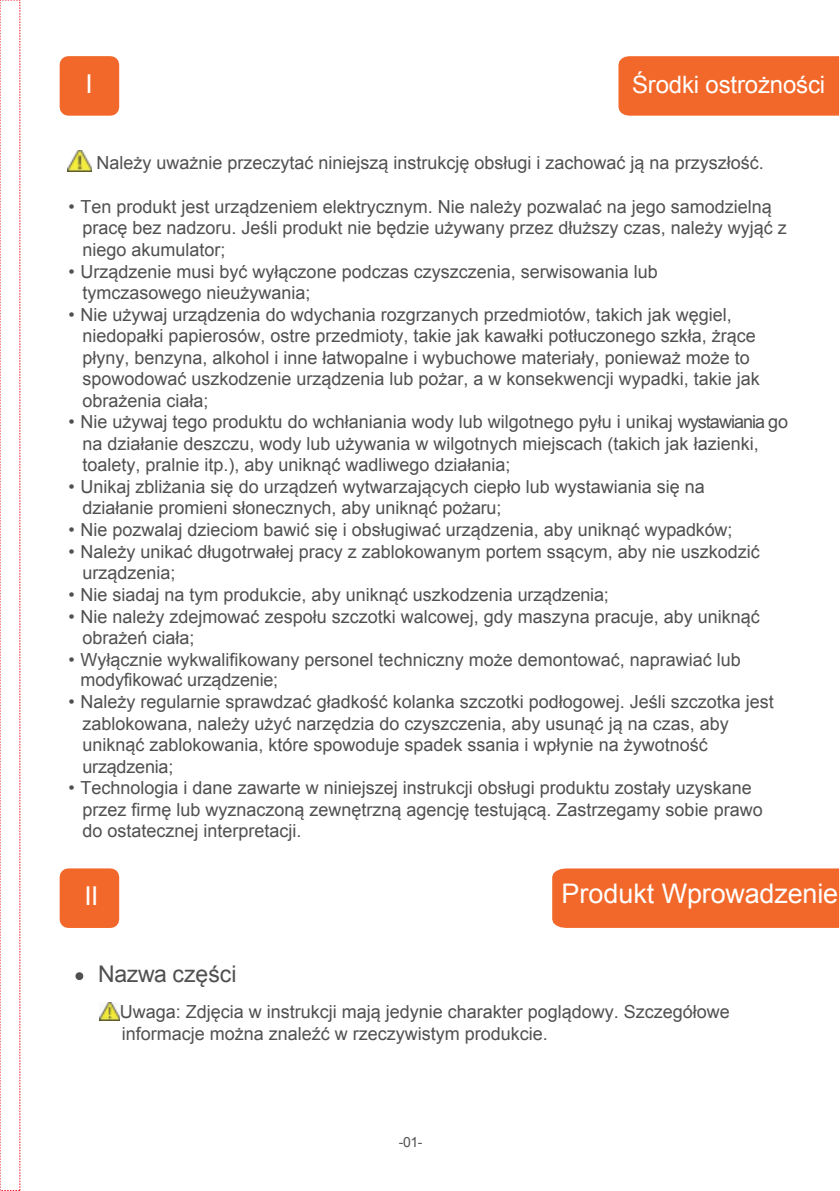
<style>
.page{position:relative;width:840px;height:1191px;background:#fff}
.page>*{position:absolute;margin:0;border:0;box-sizing:border-box;transform-origin:0 0}
.t1{font:27px "Arial";letter-spacing:-.005em;color:#fff}
.t2{font:26px "Arial";color:#fff}
.t3{font:24px "Arial";letter-spacing:-.005em;color:#fff}
.t4{font:23px "Arial";color:#505052}
.t5{font:18px/21.4px "Arial";color:#505052}
.t6{font:14px "Arial";color:#505052}
</style>
<div class="page">
<div style="left:618px;top:56px;width:221px;height:60px;background:#f2682a"></div>
<div style="left:552px;top:868px;width:287px;height:60px;background:#f2682a"></div>
<img style="left:67px;top:150px;width:24px;height:21px">
<img style="left:99px;top:1003px;width:21px;height:17px">
<div style="left:60px;top:56px;width:59px;height:60px;background:#f2682a"></div>
<svg style="left:75px;top:972px;width:8px;height:8px"></svg>
<div style="left:60px;top:868px;width:59px;height:60px;background:#f2682a"></div>
<h2 class="t2" style="left:85px;top:66px;width:9px">I</h2>
<h3 class="t3" style="left:632px;top:68px;width:195px">Środki ostrożności</h3>
<p class="t5" style="left:96px;top:152px;width:669px">Należy uważnie przeczytać niniejszą instrukcję obsługi i zachować ją na przyszłość.</p>
<p class="t5" style="left:82px;top:196px;width:706px;text-indent:-14px">• Ten produkt jest urządzeniem elektrycznym. Nie należy pozwalać na jego samodzielną pracę bez nadzoru. Jeśli produkt nie będzie używany przez dłuższy czas, należy wyjąć z niego akumulator;</p>
<p class="t5" style="left:82px;top:261px;width:577px;text-indent:-14px">• Urządzenie musi być wyłączone podczas czyszczenia, serwisowania lub tymczasowego nieużywania;</p>
<p class="t5" style="left:82px;top:304px;width:679px;text-indent:-14px">• Nie używaj urządzenia do wdychania rozgrzanych przedmiotów, takich jak węgiel, niedopałki papierosów, ostre przedmioty, takie jak kawałki potłuczonego szkła, żrące płyny, benzyna, alkohol i inne łatwopalne i wybuchowe materiały, ponieważ może to spowodować uszkodzenie urządzenia lub pożar, a w konsekwencji wypadki, takie jak obrażenia ciała;</p>
<p class="t5" style="left:82px;top:412px;width:707px;text-indent:-14px">• Nie używaj tego produktu do wchłaniania wody lub wilgotnego pyłu i unikaj wystawiania go na działanie deszczu, wody lub używania w wilgotnych miejscach (takich jak łazienki, toalety, pralnie itp.), aby uniknąć wadliwego działania;</p>
<p class="t5" style="left:82px;top:476px;width:624px;text-indent:-14px">• Unikaj zbliżania się do urządzeń wytwarzających ciepło lub wystawiania się na działanie promieni słonecznych, aby uniknąć pożaru;</p>
<p class="t5" style="left:68px;top:519px;width:665px">• Nie pozwalaj dzieciom bawić się i obsługiwać urządzenia, aby uniknąć wypadków;</p>
<p class="t5" style="left:82px;top:541px;width:679px;text-indent:-14px">• Należy unikać długotrwałej pracy z zablokowanym portem ssącym, aby nie uszkodzić urządzenia;</p>
<p class="t5" style="left:68px;top:584px;width:542px">• Nie siadaj na tym produkcie, aby uniknąć uszkodzenia urządzenia;</p>
<p class="t5" style="left:82px;top:606px;width:679px;text-indent:-14px">• Nie należy zdejmować zespołu szczotki walcowej, gdy maszyna pracuje, aby uniknąć obrażeń ciała;</p>
<p class="t5" style="left:81px;top:649px;width:662px;line-height:20.8px;text-indent:-12px">• Wyłącznie wykwalifikowany personel techniczny może demontować, naprawiać lub modyfikować urządzenie;</p>
<p class="t5" style="left:82px;top:691px;width:693px;text-indent:-14px">• Należy regularnie sprawdzać gładkość kolanka szczotki podłogowej. Jeśli szczotka jest zablokowana, należy użyć narzędzia do czyszczenia, aby usunąć ją na czas, aby uniknąć zablokowania, które spowoduje spadek ssania i wpłynie na żywotność urządzenia;</p>
<p class="t5" style="left:82px;top:778px;width:682px;text-indent:-14px">• Technologia i dane zawarte w niniejszej instrukcji obsługi produktu zostały uzyskane przez firmę lub wyznaczoną zewnętrzną agencję testującą. Zastrzegamy sobie prawo do ostatecznej interpretacji.</p>
<h2 class="t2" style="left:84px;top:879px;width:15px">II</h2>
<h1 class="t1" style="left:561px;top:876px;width:278px">Produkt Wprowadzenie</h1>
<p class="t4" style="left:98px;top:958px;width:140px">Nazwa części</p>
<p class="t5" style="left:120px;top:1001px;width:612px">Uwaga: Zdjęcia w instrukcji mają jedynie charakter poglądowy. Szczegółowe informacje można znaleźć w rzeczywistym produkcie.</p>
<p class="t6" style="left:399px;top:1133px;width:25px">-01-</p>
</div>
